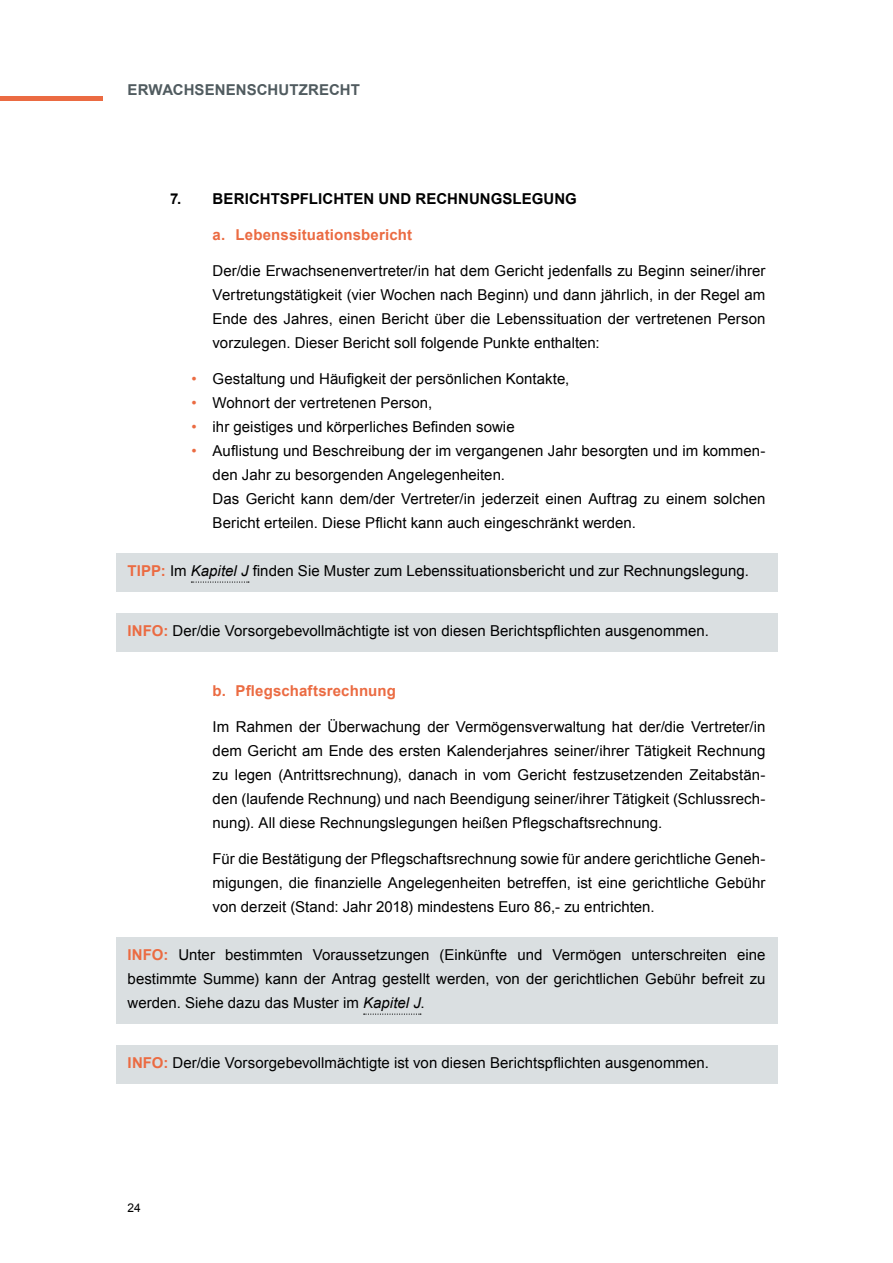
<style>
.page{position:relative;width:893px;height:1263px;background:#fff}
.page>*{position:absolute;margin:0;border:0;box-sizing:border-box;transform-origin:0 0}
.t1{font:15px/24px "Arial";letter-spacing:.005em;color:#000;text-align:justify}
.t2{font:700 15px "Arial";letter-spacing:.01em;color:#eb6b42}
.t3{font:700 15px "Arial";letter-spacing:.005em;color:#000}
.t4{font:700 15px "Arial";letter-spacing:.005em;color:#505b5f}
.t5{font:12px "Arial";color:#000}
.s1{color:#eb6b42}
.s2{font-weight:700;color:#eb6b42}
.s3{font-style:italic}
</style>
<div class="page">
<hr style="left:0;top:96px;width:102px;height:4px;background:#eb6b42">
<div style="left:116px;top:553px;width:661px;height:38px;background:#dadfe1"></div>
<svg style="left:191px;top:581px;width:58px;height:2px"></svg>
<div style="left:116px;top:613px;width:661px;height:38px;background:#dadfe1"></div>
<div style="left:116px;top:937px;width:661px;height:86px;background:#dadfe1"></div>
<svg style="left:364px;top:1013px;width:57px;height:2px"></svg>
<div style="left:116px;top:1045px;width:661px;height:38px;background:#dadfe1"></div>
<p class="t4" style="left:128px;top:80px;width:234px">ERWACHSENENSCHUTZRECHT</p>
<p class="t3" style="left:170px;top:189px;width:408px">7. BERICHTSPFLICHTEN UND RECHNUNGSLEGUNG</p>
<p class="t2" style="left:213px;top:225px;width:201px">a. Lebenssituationsbericht</p>
<p class="t1" style="left:213px;top:259px;width:554px">Der/die Erwachsenenvertreter/in hat dem Gericht jedenfalls zu Beginn seiner/ihrer Vertretungstätigkeit (vier Wochen nach Beginn) und dann jährlich, in der Regel am Ende des Jahres, einen Bericht über die Lebenssituation der vertretenen Person vorzulegen. Dieser Bericht soll folgende Punkte enthalten:</p>
<p class="t1" style="left:191px;top:367px;width:380px"><span class="s1">•</span> Gestaltung und Häufigkeit der persönlichen Kontakte,</p>
<p class="t1" style="left:191px;top:391px;width:242px"><span class="s1">•</span> Wohnort der vertretenen Person,</p>
<p class="t1" style="left:191px;top:415px;width:325px"><span class="s1">•</span> ihr geistiges und körperliches Befinden sowie</p>
<p class="t1" style="left:213px;top:439px;width:554px;text-align:left;text-indent:-21px"><span class="s1">•</span> Auflistung und Beschreibung der im vergangenen Jahr besorgten und im kommen&shy;den Jahr zu besorgenden Angelegenheiten.<br>Das Gericht kann dem/der Vertreter/in jederzeit einen Auftrag zu einem solchen Bericht erteilen. Diese Pflicht kann auch eingeschränkt werden.</p>
<p class="t1" style="left:128px;top:559px;width:623px"><span class="s2">TIPP:</span> Im <span class="s3">Kapitel J</span> finden Sie Muster zum Lebenssituationsbericht und zur Rechnungslegung.</p>
<p class="t1" style="left:128px;top:619px;width:583px"><span class="s2">INFO:</span> Der/die Vorsorgebevollmächtigte ist von diesen Berichtspflichten ausgenommen.</p>
<p class="t2" style="left:213px;top:681px;width:185px">b. Pflegschaftsrechnung</p>
<p class="t1" style="left:213px;top:715px;width:554px">Im Rahmen der Überwachung der Vermögensverwaltung hat der/die Vertreter/in dem Gericht am Ende des ersten Kalenderjahres seiner/ihrer Tätigkeit Rechnung zu legen (Antrittsrechnung), danach in vom Gericht festzusetzenden Zeitabstän&shy;den (laufende Rechnung) und nach Beendigung seiner/ihrer Tätigkeit (Schlussrech&shy;nung). All diese Rechnungslegungen heißen Pflegschaftsrechnung.</p>
<p class="t1" style="left:213px;top:847px;width:554px">Für die Bestätigung der Pflegschaftsrechnung sowie für andere gerichtliche Geneh&shy;migungen, die finanzielle Angelegenheiten betreffen, ist eine gerichtliche Gebühr von derzeit (Stand: Jahr 2018) mindestens Euro 86,- zu entrichten.</p>
<p class="t1" style="left:128px;top:943px;width:639px"><span class="s2">INFO:</span> Unter bestimmten Voraussetzungen (Einkünfte und Vermögen unterschreiten eine bestimmte Summe) kann der Antrag gestellt werden, von der gerichtlichen Gebühr befreit zu werden. Siehe dazu das Muster im <span class="s3">Kapitel J</span>.</p>
<p class="t1" style="left:128px;top:1051px;width:583px"><span class="s2">INFO:</span> Der/die Vorsorgebevollmächtigte ist von diesen Berichtspflichten ausgenommen.</p>
<p class="t5" style="left:128px;top:1200px;width:15px">24</p>
</div>
